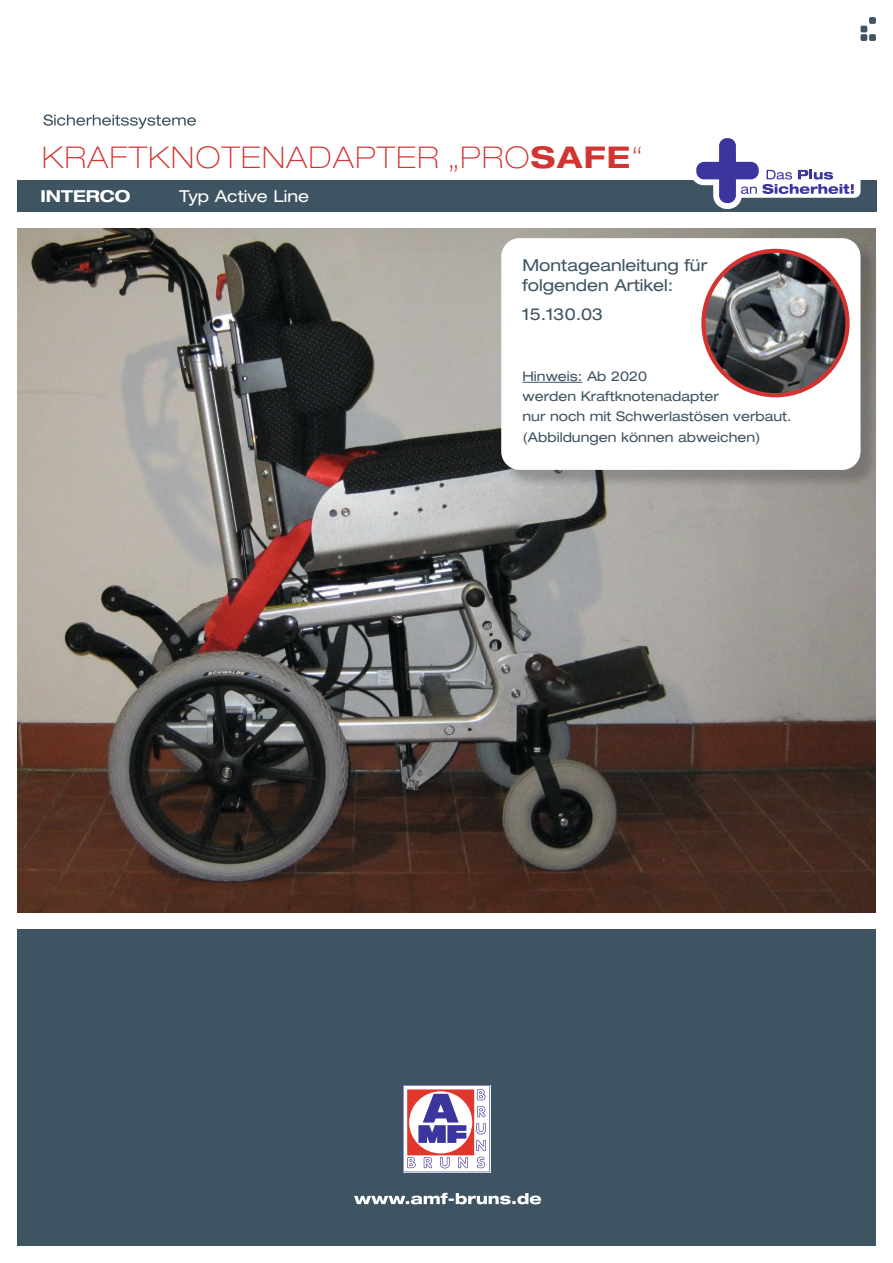
<style>
.page{position:relative;width:893px;height:1263px;background:#fff}
.page>*{position:absolute;margin:0;border:0;box-sizing:border-box;transform-origin:0 0}
.t1{font:100 expanded 30px "Helvetica Neue LT Std";letter-spacing:.05em;color:#d13431}
.t2{font:expanded 16.5px/20.2px "Helvetica Neue LT Std";color:#3f5462}
.t3{font:expanded 16.5px "Helvetica Neue LT Std";color:#fff}
.t4{font:700 expanded 16.5px "Helvetica Neue LT Std";color:#fff}
.t5{font:expanded 13.5px "Helvetica Neue LT Std";color:#3f5462}
.s1{font-weight:700}
</style>
<div class="page">
<div style="left:17px;top:180px;width:859px;height:32px;background:#3f5462"></div>
<div style="left:869px;top:17px;width:7px;height:7px;background:#3f5462;border-radius:2px"></div>
<div style="left:860px;top:26px;width:7px;height:6px;background:#3f5462;border-radius:2px"></div>
<div style="left:860px;top:34px;width:7px;height:7px;background:#3f5462;border-radius:2px"></div>
<div style="left:869px;top:34px;width:7px;height:7px;background:#3f5462;border-radius:2px"></div>
<svg style="left:43px;top:114px;width:153px;height:15px"></svg>
<div style="left:17px;top:929px;width:859px;height:317px;background:#3f5462"></div>
<svg style="left:354px;top:1193px;width:187px;height:11px"></svg>
<svg style="left:403px;top:1085px;width:87px;height:87px;background:#caaac1"></svg>
<div style="left:733px;top:164px;width:127px;height:34px;background:#fff;border-radius:6px"></div>
<svg style="left:693px;top:138px;width:161px;height:71px"></svg>
<div style="left:719px;top:138px;width:17px;height:65px;background:#3b359d;border-radius:8px"></div>
<div style="left:696px;top:162px;width:63px;height:17px;background:#3b359d;border-radius:8px"></div>
<img style="left:17px;top:229px;width:859px;height:683px">
<div style="left:503px;top:240px;width:376px;height:249px;background:#1c1a1b;opacity:.24"></div>
<div style="left:501px;top:238px;width:359px;height:232px;background:#fff;border-radius:18px"></div>
<hr style="left:522px;top:382px;width:60px;height:1px;background:#3f5462">
<img style="left:703px;top:251px;width:144px;height:144px;border-radius:72px">
<div style="left:701px;top:249px;width:149px;height:148px;border:4px solid #d13431;border-radius:50%"></div>
<h1 class="t1" style="left:42px;top:140px;width:602px">KRAFTKNOTENADAPTER „PRO<span class="s1">SAFE</span>“</h1>
<p class="t4" style="left:40px;top:186px;width:92px">INTERCO</p>
<p class="t3" style="left:179px;top:186px;width:132px">Typ Active Line</p>
<p class="t2" style="left:522px;top:255px;width:186px">Montageanleitung für folgenden Artikel:</p>
<p class="t2" style="left:522px;top:304px;width:82px">15.130.03</p>
<p class="t5" style="left:522px;top:368px;width:126px">Hinweis: Ab 2020</p>
<p class="t5" style="left:522px;top:388px;width:198px">werden Kraftknotenadapter</p>
<p class="t5" style="left:522px;top:408px;width:271px">nur noch mit Schwerlastösen verbaut.</p>
<p class="t5" style="left:522px;top:429px;width:240px">(Abbildungen können abweichen)</p>
</div>
